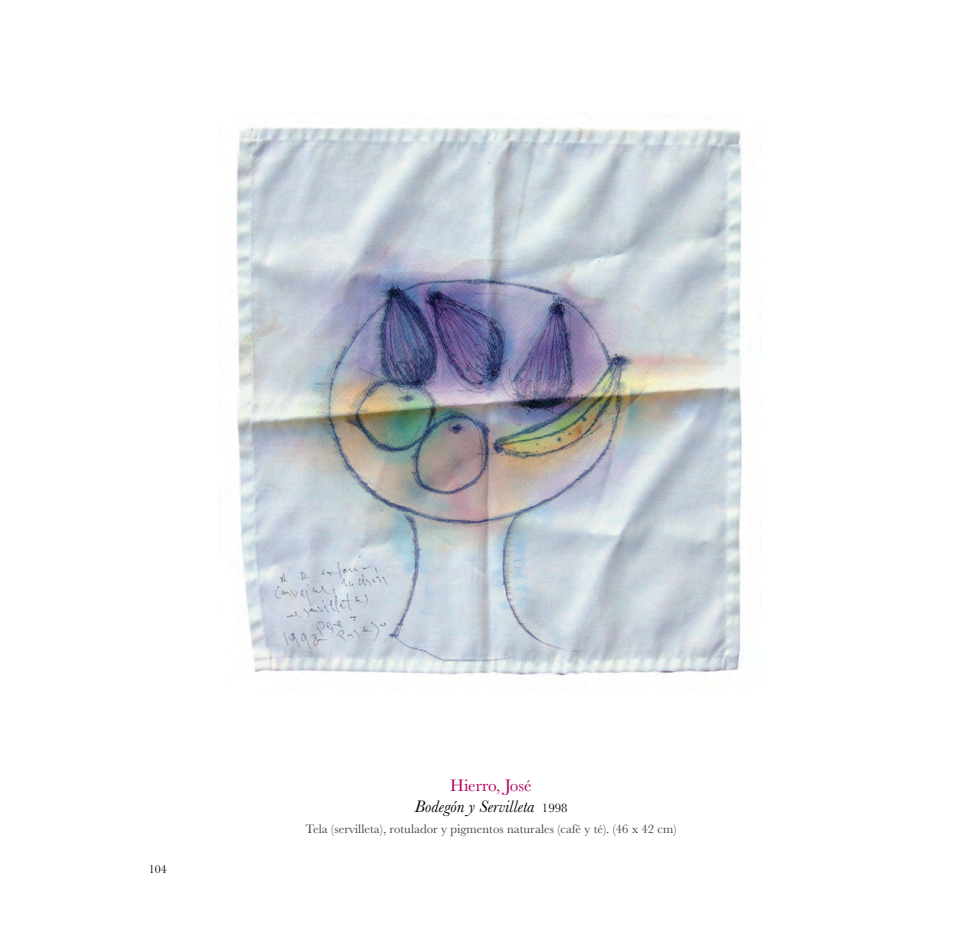
<style>
.page{position:relative;width:979px;height:937px;background:#fff}
.page>*{position:absolute;margin:0;border:0;box-sizing:border-box;transform-origin:0 0}
.t1{font:italic 17.25px/21px "Baskerville MT Std";letter-spacing:.005em;color:#000;text-align:center}
.t2{font:12.75px "Baskerville MT Std";letter-spacing:.005em;color:#414042}
.t3{font:12px "Baskerville MT Std";color:#000}
.s1{font-style:normal;color:#b1005d}
.s2{font-style:normal;font-size:12.75px}
</style>
<div class="page">
<img style="left:236px;top:127px;width:506px;height:551px">
<p class="t3" style="left:149px;top:861px;width:19px">104</p>
<h1 class="t1" style="left:414px;top:774px;width:155px"><span class="s1">Hierro, José<br></span>Bodegón y Servilleta <span class="s2">1998</span></h1>
<p class="t2" style="left:305px;top:821px;width:372px">Tela (servilleta), rotulador y pigmentos naturales (café y té). (46 x 42 cm)</p>
</div>
